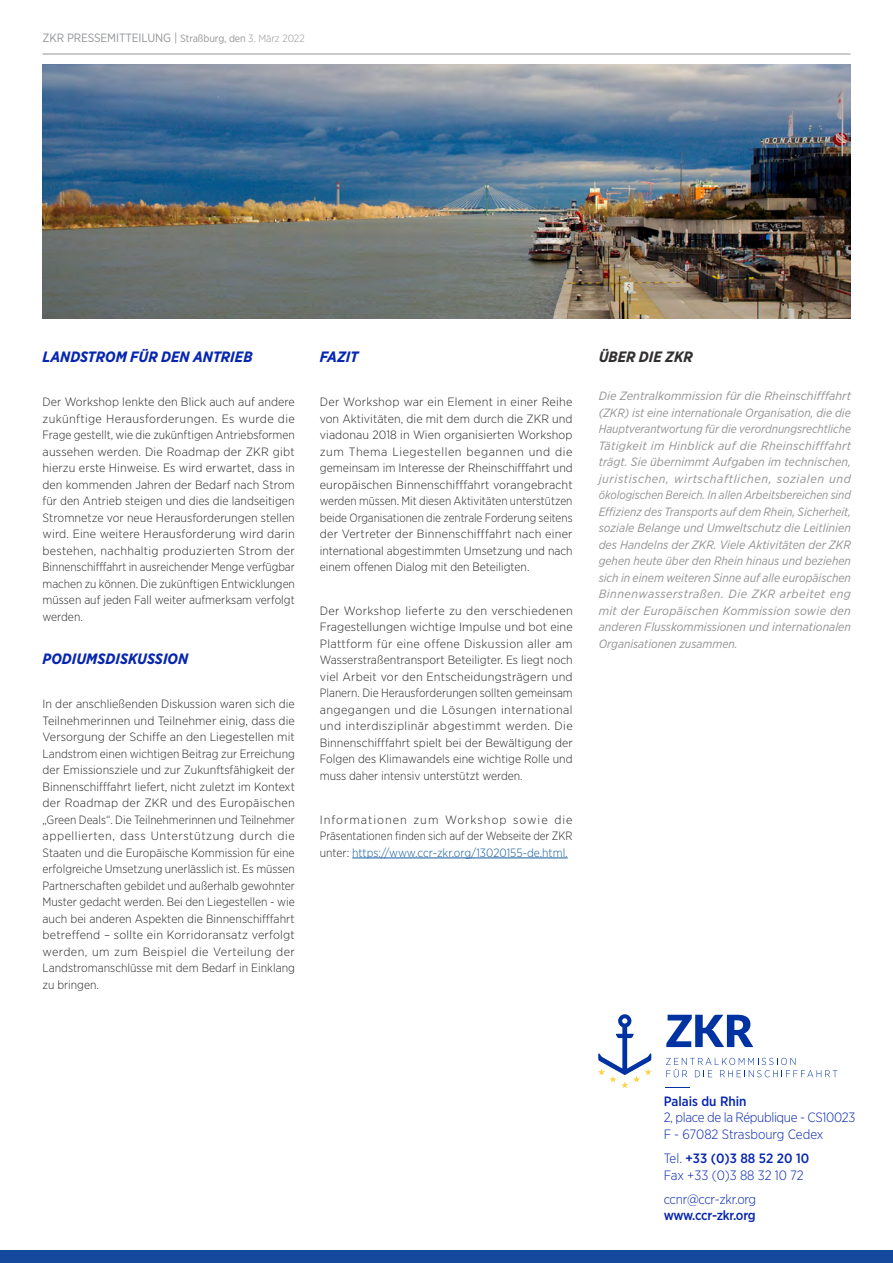
<style>
.page{position:relative;width:893px;height:1263px;background:#fff}
.page>*{position:absolute;margin:0;border:0;box-sizing:border-box;transform-origin:0 0}
.Texte_courant_light{font:italic 700 15px "Gotham Narrow";color:#0626af}
.Texte_courant_light-2{font:italic 700 15px "Gotham Narrow";color:#312f30}
.t1{font:300 13.5px/16.2px "Gotham Narrow";letter-spacing:-.025em;color:#0626af}
.t2{font:300 13.5px "Gotham Narrow";color:#0626af}
.t3{font:500 13.5px "Gotham Narrow";color:#0626af}
.Texte_courant_light-3{font:300 12px/16.5px "Gotham Narrow";color:#282827;text-align:justify;scale:1.05 1}
.Texte_courant_light-4{font:300 12px/16.5px "Gotham Narrow";color:#282827;text-align:justify}
.Texte_courant_light-5{font:italic 12px/16.5px "Gotham Narrow";color:#939393;text-align:justify;scale:1.05 1}
.Texte_courant_light-6{font:300 12px/16.5px "Gotham Narrow";color:#282827;text-align:justify;scale:1.04 1}
.t4{font:12px "Gotham Narrow";letter-spacing:-.01em;color:#939598}
.s1{font-size:10.5px}
.s2{font-weight:300;font-size:10.5px}
.s3{color:#175d9e}
.s4{font-weight:500}
.s5{font-weight:300}
</style>
<div class="page">
<hr style="left:43px;top:54px;width:807px;height:1px;background:#939598">
<div style="left:0;top:1250px;width:893px;height:13px;background:#14499d"></div>
<hr style="left:352px;top:858px;width:216px;height:1px;background:#175d9e">
<svg style="left:598px;top:1014px;width:53px;height:74px"></svg>
<svg style="left:666px;top:1015px;width:87px;height:32px"></svg>
<svg style="left:666px;top:1058px;width:171px;height:19px"></svg>
<svg style="left:665px;top:1087px;width:25px;height:1px"></svg>
<img style="left:42px;top:64px;width:808px;height:255px">
<p class="t4" style="left:43px;top:30px;width:264px">ZKR PRESSEMITTEILUNG | <span class="s1">Straßburg, den</span> <span class="s2">3. März 2022</span></p>
<p class="Texte_courant_light" style="left:43px;top:347px;width:211px">LANDSTROM FÜR DEN ANTRIEB</p>
<p class="Texte_courant_light-6" style="left:43px;top:393px;width:244px">Der Workshop lenkte den Blick auch auf andere zukünftige Herausforderungen. Es wurde die Frage gestellt, wie die zukünftigen Antriebsformen aussehen werden. Die Roadmap der ZKR gibt hierzu erste Hinweise. Es wird erwartet, dass in den kommenden Jahren der Bedarf nach Strom für den Antrieb steigen und dies die landseitigen Stromnetze vor neue Herausforderungen stellen wird. Eine weitere Herausforderung wird darin bestehen, nachhaltig produzierten Strom der Binnenschifffahrt in ausreichender Menge verfügbar machen zu können. Die zukünftigen Entwicklungen müssen auf jeden Fall weiter aufmerksam verfolgt werden.</p>
<p class="Texte_courant_light" style="left:43px;top:649px;width:147px">PODIUMSDISKUSSION</p>
<p class="Texte_courant_light-4" style="left:43px;top:695px;width:254px">In der anschließenden Diskussion waren sich die Teilnehmerinnen und Teilnehmer einig, dass die Versorgung der Schiffe an den Liegestellen mit Landstrom einen wichtigen Beitrag zur Erreichung der Emissionsziele und zur Zukunftsfähigkeit der Binnenschifffahrt liefert, nicht zuletzt im Kontext der Roadmap der ZKR und des Europäischen „Green Deals“. Die Teilnehmerinnen und Teilnehmer appellierten, dass Unterstützung durch die Staaten und die Europäische Kommission für eine erfolgreiche Umsetzung unerlässlich ist. Es müssen Partnerschaften gebildet und außerhalb gewohnter Muster gedacht werden. Bei den Liegestellen - wie auch bei anderen Aspekten die Binnenschifffahrt betreffend – sollte ein Korridoransatz verfolgt werden, um zum Beispiel die Verteilung der Landstromanschlüsse mit dem Bedarf in Einklang zu bringen.</p>
<p class="Texte_courant_light" style="left:320px;top:347px;width:40px">FAZIT</p>
<p class="Texte_courant_light-3" style="left:320px;top:393px;width:242px">Der Workshop war ein Element in einer Reihe von Aktivitäten, die mit dem durch die ZKR und viadonau 2018 in Wien organisierten Workshop zum Thema Liegestellen begannen und die gemeinsam im Interesse der Rheinschifffahrt und europäischen Binnenschifffahrt vorangebracht werden müssen. Mit diesen Aktivitäten unterstützen beide Organisationen die zentrale Forderung seitens der Vertreter der Binnenschifffahrt nach einer international abgestimmten Umsetzung und nach einem offenen Dialog mit den Beteiligten.</p>
<p class="Texte_courant_light-3" style="left:320px;top:602px;width:242px">Der Workshop lieferte zu den verschiedenen Fragestellungen wichtige Impulse und bot eine Plattform für eine offene Diskussion aller am Wasserstraßentransport Beteiligter. Es liegt noch viel Arbeit vor den Entscheidungsträgern und Planern. Die Herausforderungen sollten gemeinsam angegangen und die Lösungen international und interdisziplinär abgestimmt werden. Die Binnenschifffahrt spielt bei der Bewältigung der Folgen des Klimawandels eine wichtige Rolle und muss daher intensiv unterstützt werden.</p>
<p class="Texte_courant_light-3" style="left:320px;top:811px;width:242px">Informationen zum Workshop sowie die Präsentationen finden sich auf der Webseite der ZKR unter: <span class="s3">https://www.ccr-zkr.org/13020155-de.html.</span></p>
<p class="Texte_courant_light-2" style="left:599px;top:347px;width:96px">ÜBER DIE ZKR</p>
<p class="Texte_courant_light-5" style="left:599px;top:387px;width:242px">Die Zentralkommission für die Rheinschifffahrt (ZKR) ist eine internationale Organisation, die die Hauptverantwortung für die verordnungsrechtliche Tätigkeit im Hinblick auf die Rheinschifffahrt trägt. Sie übernimmt Aufgaben im technischen, juristischen, wirtschaftlichen, sozialen und ökologischen Bereich. In allen Arbeitsbereichen sind Effizienz des Transports auf dem Rhein, Sicherheit, soziale Belange und Umweltschutz die Leitlinien des Handelns der ZKR. Viele Aktivitäten der ZKR gehen heute über den Rhein hinaus und beziehen sich in einem weiteren Sinne auf alle europäischen Binnenwasserstraßen. Die ZKR arbeitet eng mit der Europäischen Kommission sowie den anderen Flusskommissionen und internationalen Organisationen zusammen.</p>
<p class="t1" style="left:664px;top:1093px;width:193px"><span class="s4">Palais du Rhin<br></span>2, place de la République - CS10023</p>
<p class="t2" style="left:664px;top:1125px;width:161px">F - 67082 Strasbourg Cedex</p>
<p class="t3" style="left:664px;top:1150px;width:147px"><span class="s5">Tel.</span> +33 (0)3 88 52 20 10</p>
<p class="t2" style="left:664px;top:1166px;width:141px">Fax +33 (0)3 88 32 10 72</p>
<p class="t1" style="left:664px;top:1191px;width:94px">ccnr@ccr-zkr.org <span class="s4">www.ccr-zkr.org</span></p>
</div>
